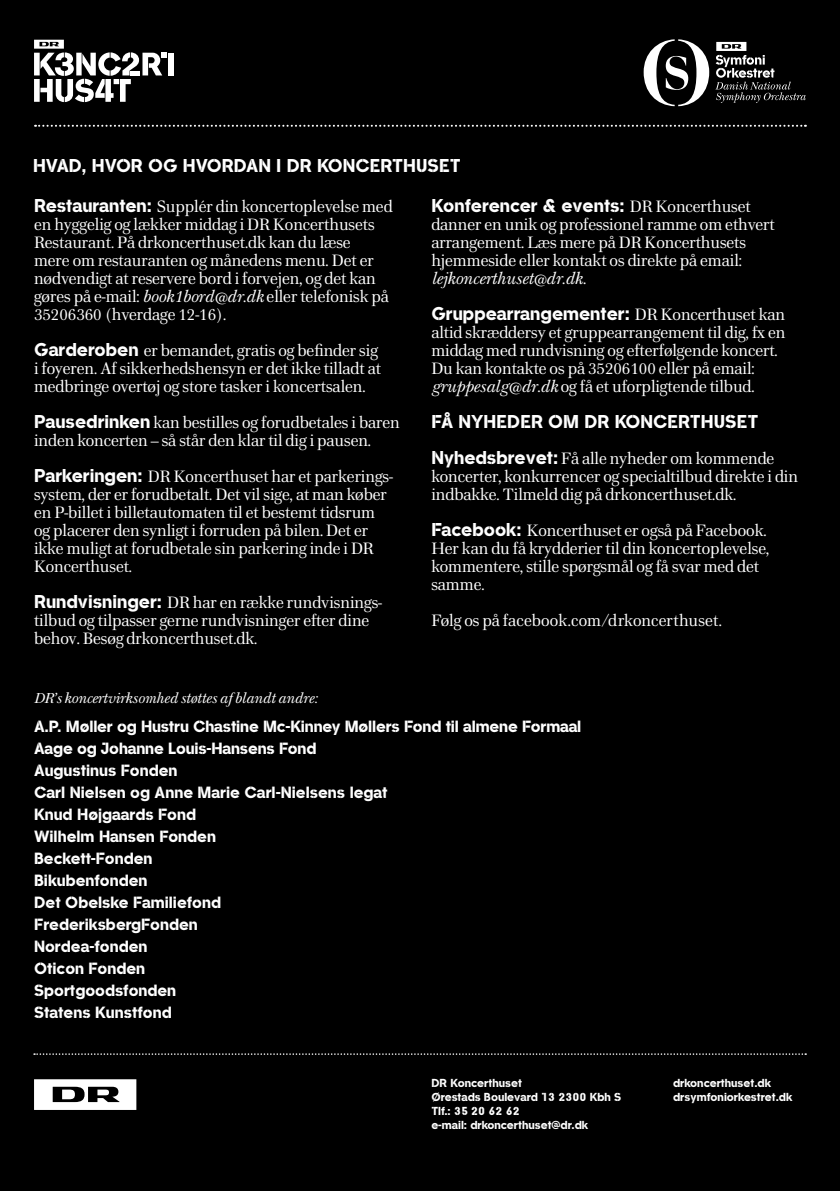
<style>
.page{position:relative;width:840px;height:1191px;background:#fff}
.page>*{position:absolute;margin:0;border:0;box-sizing:border-box;transform-origin:0 0}
.t1{font:16px/18px "Home Text";color:#fff}
.t2{font:16px "Nouvel";color:#fff}
.t3{font:italic 16px "Home Text";color:#fff}
.t4{font:14px/22px "Nouvel";color:#fff}
.t5{font:italic 14px "Home Text";color:#fff}
.t6{font:10px/14px "Nouvel";color:#fff}
.s1{font-family:"Nouvel"}
.s2{font-style:italic}
.s3{font-family:"Home Text"}
</style>
<div class="page">
<div style="left:0;top:0;width:839px;height:1191px;background:#000"></div>
<svg style="left:35px;top:125px;width:770px;height:2px"></svg>
<div style="left:168px;top:53px;width:5px;height:22px;background:#fff"></div>
<svg style="left:34px;top:40px;width:133px;height:62px"></svg>
<svg style="left:34px;top:1079px;width:102px;height:31px"></svg>
<svg style="left:34px;top:1053px;width:771px;height:1px"></svg>
<svg style="left:643px;top:39px;width:65px;height:67px"></svg>
<svg style="left:715px;top:42px;width:90px;height:61px"></svg>
<p class="t2" style="left:33px;top:156px;width:429px">HVAD, HVOR OG HVORDAN I DR KONCERTHUSET</p>
<p class="t1" style="left:34px;top:197px;width:360px"><span class="s1">Restauranten:</span> Supplér din koncertoplevelse med en hyggelig og lækker middag i DR Koncerthusets Restaurant. På drkoncerthuset.dk kan du læse<br>mere om restauranten og månedens menu. Det er nødvendigt at reservere bord i forvejen, og det kan gøres på e-mail: <span class="s2">book1bord@dr.dk</span> eller telefonisk på 35206360 (hverdage 12-16).</p>
<p class="t1" style="left:34px;top:341px;width:348px"><span class="s1">Garderoben</span> er bemandet, gratis og befinder sig i foyeren. Af sikkerhedshensyn er det ikke tilladt at medbringe overtøj og store tasker i koncertsalen.</p>
<p class="t1" style="left:34px;top:413px;width:367px"><span class="s1">Pausedrinken</span> kan bestilles og forudbetales i baren inden koncerten – så står den klar til dig i pausen.</p>
<p class="t1" style="left:34px;top:467px;width:360px"><span class="s1">Parkeringen:</span> DR Koncerthuset har et parkerings&shy;system, der er forudbetalt. Det vil sige, at man køber en P-billet i billetautomaten til et bestemt tidsrum og placerer den synligt i forruden på bilen. Det er ikke muligt at forudbetale sin parkering inde i DR Koncerthuset.</p>
<p class="t1" style="left:34px;top:593px;width:349px"><span class="s1">Rundvisninger:</span> DR har en række rundvisnings&shy;tilbud og tilpasser gerne rundvisninger efter dine behov. Besøg drkoncerthuset.dk.</p>
<p class="t2" style="left:431px;top:196px;width:320px">Konferencer &amp; events: <span class="s3">DR Koncerthuset</span></p>
<p class="t1" style="left:431px;top:215px;width:345px">danner en unik og professionel ramme om ethvert arrangement. Læs mere på DR Koncerthusets hjemmeside eller kontakt os direkte på email:</p>
<p class="t3" style="left:431px;top:268px;width:156px">lejkoncerthuset@dr.dk.</p>
<p class="t2" style="left:431px;top:304px;width:355px">Gruppearrangementer: <span class="s3">DR Koncerthuset kan</span></p>
<p class="t1" style="left:431px;top:323px;width:355px">altid skræddersy et gruppearrangement til dig, fx en middag med rundvisning og efterfølgende koncert.<br>Du kan kontakte os på 35206100 eller på email: <span class="s2">gruppesalg@dr.dk</span> og få et uforpligtende tilbud.</p>
<p class="t2" style="left:431px;top:412px;width:328px">FÅ NYHEDER OM DR KONCERTHUSET</p>
<p class="t1" style="left:431px;top:449px;width:368px"><span class="s1">Nyhedsbrevet:</span> Få alle nyheder om kommende koncerter, konkurrencer og specialtilbud direkte i din indbakke. Tilmeld dig på drkoncerthuset.dk.</p>
<p class="t1" style="left:431px;top:521px;width:339px"><span class="s1">Facebook:</span> Koncerthuset er også på Facebook.<br>Her kan du få krydderier til din koncertoplevelse, kommentere, stille spørgsmål og få svar med det samme.</p>
<p class="t1" style="left:431px;top:611px;width:292px">Følg os på facebook.com/drkoncerthuset.</p>
<p class="t5" style="left:34px;top:689px;width:285px">DR’s koncertvirksomhed støttes af blandt andre:</p>
<p class="t4" style="left:34px;top:715px;width:548px">A.P. Møller og Hustru Chastine Mc-Kinney Møllers Fond til almene Formaal<br>Aage og Johanne Louis-Hansens Fond<br>Augustinus Fonden<br>Carl Nielsen og Anne Marie Carl-Nielsens legat<br>Knud Højgaards Fond<br>Wilhelm Hansen Fonden<br>Beckett-Fonden<br>Bikubenfonden<br>Det Obelske Familiefond<br>FrederiksbergFonden<br>Nordea-fonden<br>Oticon Fonden<br>Sportgoodsfonden<br>Statens Kunstfond</p>
<p class="t6" style="left:431px;top:1075px;width:191px">DR Koncerthuset<br>Ørestads Boulevard 13 2300 Kbh S<br>Tlf.: 35 20 62 62<br>e-mail: drkoncerthuset@dr.dk</p>
<p class="t6" style="left:672px;top:1075px;width:121px">drkoncerthuset.dk drsymfoniorkestret.dk</p>
</div>
